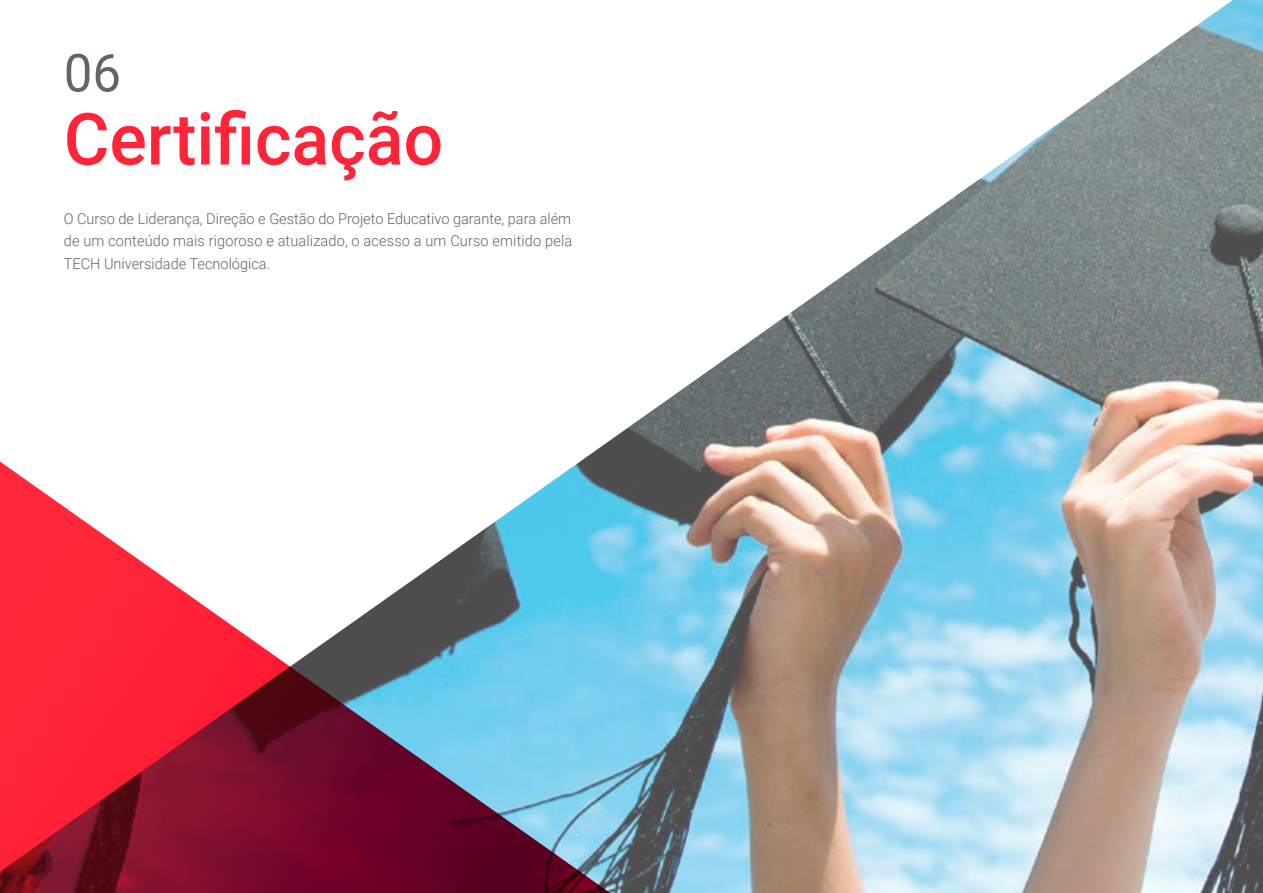
<style>
.page{position:relative;width:1263px;height:893px;background:#fff}
.page>*{position:absolute;margin:0;border:0;box-sizing:border-box;transform-origin:0 0}
.t1{font:500 72px "Roboto";color:#ff2438}
.t2{font:52.5px "Roboto";color:#61646a}
.t3{font:300 15px/22.5px "Roboto";color:#61646a;text-align:justify}
</style>
<div class="page">
<img style="left:602px;top:0;width:661px;height:893px">
<svg style="left:0;top:446px;width:640px;height:447px"></svg>
<h2 class="t2" style="left:64px;top:36px;width:59px">06</h2>
<h1 class="t1" style="left:64px;top:89px;width:381px">Certificação</h1>
<p class="t3" style="left:64px;top:207px;width:510px">O Curso de Liderança, Direção e Gestão do Projeto Educativo garante, para além de um conteúdo mais rigoroso e atualizado, o acesso a um Curso emitido pela TECH Universidade Tecnológica.</p>
</div>
